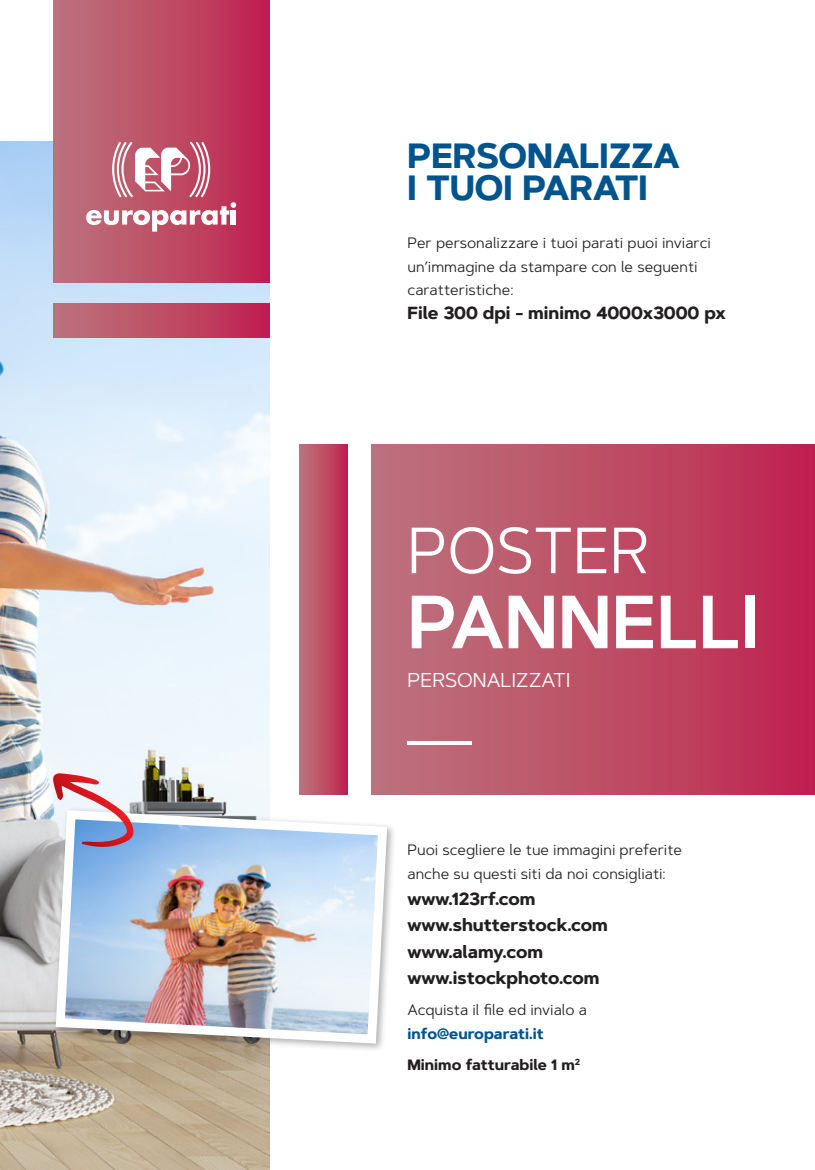
<style>
.page{position:relative;width:815px;height:1170px;background:#fff}
.page>*{position:absolute;margin:0;border:0;box-sizing:border-box;transform-origin:0 0}
.t1{font:600 75px "Artegra Sans";color:#fff}
.t2{font:65px "Artegra Sans";color:#fff;scale:.95 1}
.t3{font:700 35px/32.5px "Artegra Sans";color:#00548e}
.t4{font:20px "Artegra Sans";color:#fff}
.t5{font:700 17.5px/26.2px "Artegra Sans";color:#231f20}
.t6{font:15px/23.8px "Artegra Sans";color:#231f20}
.t7{font:700 15px/31.2px "Artegra Sans";color:#231f20}
.s1{color:#00548e}
</style>
<div class="page">
<img style="left:0;top:142px;width:269px;height:1027px">
<div style="left:299px;top:444px;width:48px;height:350px;background:linear-gradient(to right,#bb777e,#bf2650)"></div>
<div style="left:371px;top:444px;width:444px;height:350px;background:linear-gradient(to right,#bb767e,#bf254f)"></div>
<hr style="left:407px;top:741px;width:65px;height:4px;background:#fff">
<div style="left:53px;top:0;width:216px;height:282px;background:linear-gradient(to right,#bb777e,#bf234e)"></div>
<div style="left:53px;top:303px;width:216px;height:34px;background:linear-gradient(to right,#bb777e,#bf234e)"></div>
<svg style="left:86px;top:142px;width:150px;height:89px"></svg>
<div style="left:52px;top:806px;width:344px;height:246px;background:#231f20;opacity:.35"></div>
<img style="left:51px;top:805px;width:341px;height:243px">
<svg style="left:53px;top:773px;width:82px;height:75px"></svg>
<h3 class="t3" style="left:407px;top:140px;width:274px">PERSONALIZZA<br>I TUOI PARATI</h3>
<p class="t6" style="left:407px;top:230px;width:305px">Per personalizzare i tuoi parati puoi inviarci un’immagine da stampare con le seguenti caratteristiche:</p>
<p class="t5" style="left:407px;top:300px;width:320px">File 300 dpi - minimo 4000x3000 px</p>
<h2 class="t2" style="left:407px;top:505px;width:256px">POSTER</h2>
<h1 class="t1" style="left:407px;top:567px;width:353px">PANNELLI</h1>
<h3 class="t4" style="left:407px;top:666px;width:164px">PERSONALIZZATI</h3>
<p class="t6" style="left:407px;top:837px;width:276px">Puoi scegliere le tue immagini preferite anche su questi siti da noi consigliati:</p>
<p class="t5" style="left:407px;top:886px;width:202px">www.123rf.com www.shutterstock.com www.alamy.com www.istockphoto.com</p>
<p class="t6" style="left:407px;top:997px;width:181px">Acquista il file ed invialo a</p>
<p class="t7" style="left:407px;top:1018px;width:174px"><span class="s1">info@europarati.it<br></span>Minimo fatturabile 1 m<sup>2</sup></p>
</div>
